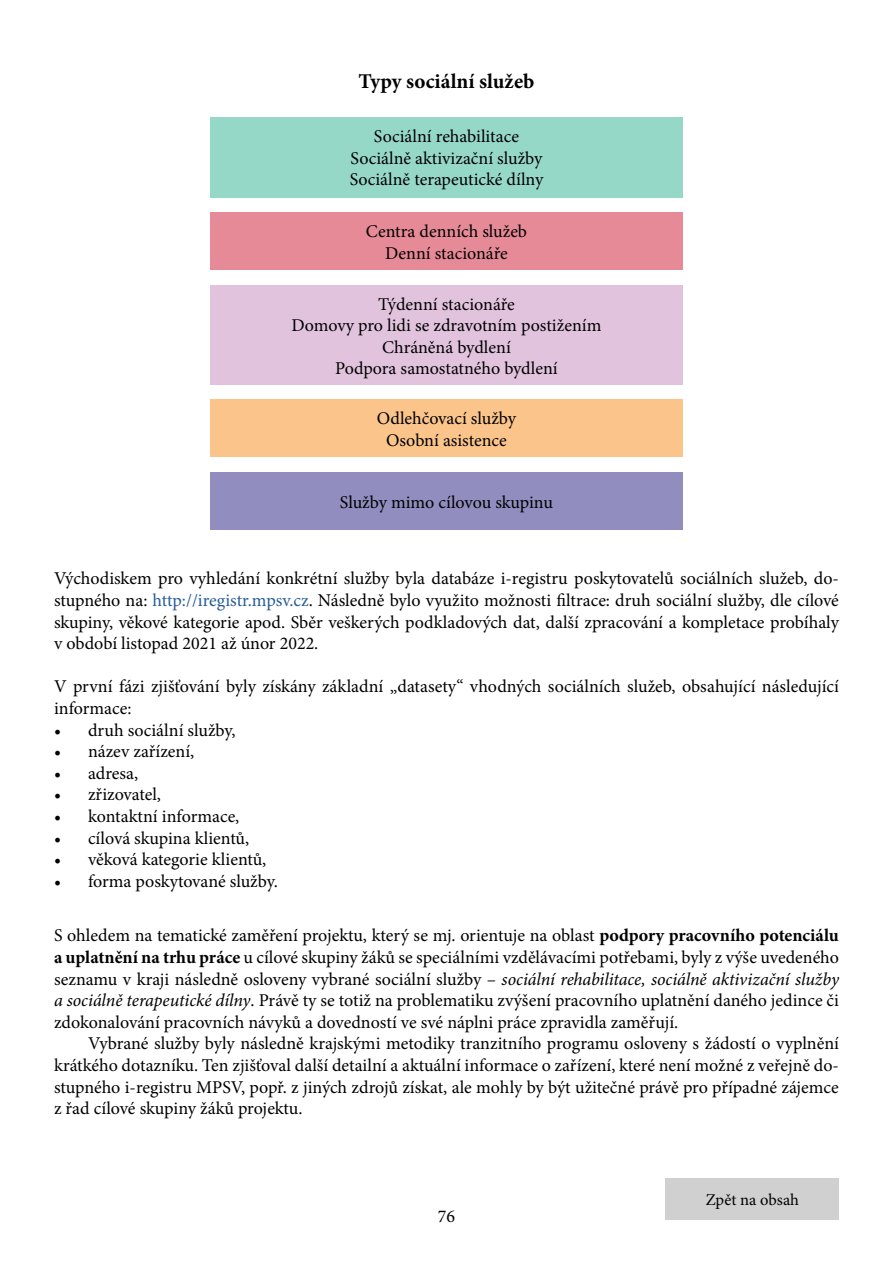
<style>
.page{position:relative;width:893px;height:1263px;background:#fff}
.page>*{position:absolute;margin:0;border:0;box-sizing:border-box;transform-origin:0 0}
.nadpis_tabulky{font:700 21px "Minion Pro";color:#000}
.text_0{font:18px/21.6px "Minion Pro";color:#000;text-align:justify}
.text_1{font:18px/21.6px "Minion Pro";letter-spacing:-.005em;color:#000;text-align:justify}
.Tlačítka{font:18px "Minion Pro";color:#000}
.TOC_body_text{font:16.5px "Minion Pro";color:#000}
.s1{color:#275b9b}
.s2{font-weight:700}
.s3{font-style:italic}
</style>
<div class="page">
<div style="left:210px;top:117px;width:473px;height:80px;background:#96d8c8"></div>
<div style="left:210px;top:400px;width:473px;height:57px;background:#fbc48b"></div>
<div style="left:210px;top:285px;width:473px;height:100px;background:#e1c3dd"></div>
<div style="left:210px;top:213px;width:473px;height:57px;background:#e68a97"></div>
<div style="left:210px;top:472px;width:473px;height:57px;background:#918dbe"></div>
<div style="left:666px;top:1178px;width:173px;height:41px;background:#d0d0d0"></div>
<p class="nadpis_tabulky" style="left:358px;top:66px;width:177px">Typy sociální služeb</p>
<p class="Tlačítka" style="left:374px;top:124px;width:147px">Sociální rehabilitace</p>
<p class="Tlačítka" style="left:351px;top:146px;width:193px">Sociálně aktivizační služby</p>
<p class="Tlačítka" style="left:350px;top:167px;width:195px">Sociálně terapeutické dílny</p>
<p class="Tlačítka" style="left:366px;top:219px;width:163px">Centra denních služeb</p>
<p class="Tlačítka" style="left:385px;top:241px;width:124px">Denní stacionáře</p>
<p class="Tlačítka" style="left:378px;top:292px;width:138px">Týdenní stacionáře</p>
<p class="Tlačítka" style="left:292px;top:313px;width:311px">Domovy pro lidi se zdravotním postižením</p>
<p class="Tlačítka" style="left:382px;top:335px;width:130px">Chráněná bydlení</p>
<p class="Tlačítka" style="left:335px;top:357px;width:224px">Podpora samostatného bydlení</p>
<p class="Tlačítka" style="left:377px;top:406px;width:141px">Odlehčovací služby</p>
<p class="Tlačítka" style="left:386px;top:428px;width:122px">Osobní asistence</p>
<p class="Tlačítka" style="left:340px;top:490px;width:215px">Služby mimo cílovou skupinu</p>
<p class="text_0" style="left:54px;top:568px;width:786px">Východiskem pro vyhledání konkrétní služby byla databáze i-registru poskytovatelů sociálních služeb, do&shy;stupného na: <span class="s1">http://iregistr.mpsv.cz</span>. Následně bylo využito možnosti filtrace: druh sociální služby, dle cílové skupiny, věkové kategorie apod. Sběr veškerých podkladových dat, další zpracování a kompletace probíhaly v období listopad 2021 až únor 2022.</p>
<p class="text_0" style="left:54px;top:676px;width:786px">V první fázi zjišťování byly získány základní „datasety“ vhodných sociálních služeb, obsahující následující informace:</p>
<p class="text_0" style="left:54px;top:719px;width:183px">• druh sociální služby,</p>
<p class="text_0" style="left:54px;top:741px;width:142px">• název zařízení,</p>
<p class="text_0" style="left:54px;top:762px;width:86px">• adresa,</p>
<p class="text_0" style="left:54px;top:784px;width:109px">• zřizovatel,</p>
<p class="text_0" style="left:54px;top:805px;width:187px">• kontaktní informace,</p>
<p class="text_0" style="left:54px;top:827px;width:197px">• cílová skupina klientů,</p>
<p class="text_0" style="left:54px;top:849px;width:214px">• věková kategorie klientů,</p>
<p class="text_0" style="left:54px;top:870px;width:225px">• forma poskytované služby.</p>
<p class="text_0" style="left:54px;top:925px;width:786px">S ohledem na tematické zaměření projektu, který se mj. orientuje na oblast <span class="s2">podpory pracovního potenciálu a uplatnění na trhu práce</span> u cílové skupiny žáků se speciálními vzdělávacími potřebami, byly z výše uvedeného seznamu v kraji následně osloveny vybrané sociální služby – <span class="s3">sociální rehabilitace, sociálně aktivizační služby a sociálně terapeutické dílny</span>. Právě ty se totiž na problematiku zvýšení pracovního uplatnění daného jedince či zdokonalování pracovních návyků a dovedností ve své náplni práce zpravidla zaměřují.</p>
<p class="text_1" style="left:54px;top:1033px;width:786px;text-indent:34px">Vybrané služby byly následně krajskými metodiky tranzitního programu osloveny s žádostí o vyplnění krátkého dotazníku. Ten zjišťoval další detailní a aktuální informace o zařízení, které není možné z veřejně do&shy;stupného i-registru MPSV, popř. z jiných zdrojů získat, ale mohly by být užitečné právě pro případné zájemce z řad cílové skupiny žáků projektu.</p>
<p class="text_0" style="left:438px;top:1205px;width:19px">76</p>
<p class="TOC_body_text" style="left:706px;top:1189px;width:95px">Zpět na obsah</p>
</div>
